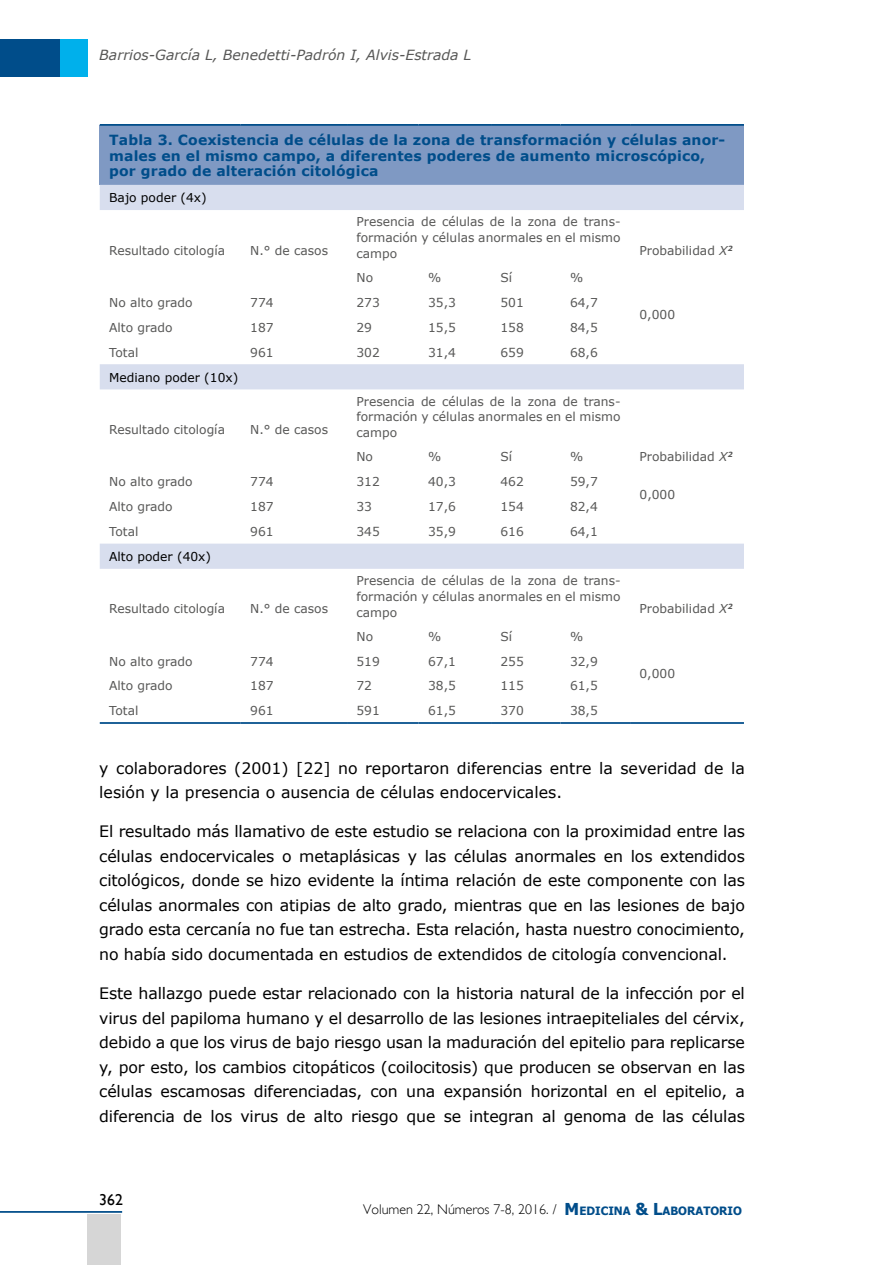
<style>
.page{position:relative;width:869px;height:1265px;background:#fff}
.page>*{position:absolute;margin:0;border:0;box-sizing:border-box;transform-origin:0 0}
.t1{font:15.75px/24.5px "Verdana";color:#000;text-align:justify}
.t2{font:15.75px "Gill Sans";color:#000}
.t3{font:700 14px/15.8px "Verdana";letter-spacing:.01em;color:#004d8a}
.t4{font:italic 14px "Verdana";color:#575756}
.t5{font:300 14px "Gill Sans";color:#000}
.t6{font:12.25px/15.8px "Verdana";color:#575756;text-align:justify}
.t7{font:12.25px "Verdana";color:#000}
.s1{font-style:italic}
.s2{font-family:"Tahoma";font-weight:700;font-size:16.45px;color:#004d8a}
.s3{font-family:"Tahoma";font-weight:700;font-size:11.55px;color:#004d8a}
</style>
<div class="page">
<div style="left:0;top:40px;width:60px;height:37px;background:#004d8a"></div>
<div style="left:60px;top:40px;width:27px;height:37px;background:#00b0eb"></div>
<div style="left:87px;top:1215px;width:34px;height:50px;background:#d6d6d6"></div>
<hr style="left:0;top:1211px;width:122px;height:2px;background:#004d8a">
<div style="left:100px;top:125px;width:643px;height:60px;background:#7f99c3"></div>
<svg style="left:100px;top:185px;width:643px;height:384px"></svg>
<hr style="left:100px;top:722px;width:141px;height:2px;background:#004d8a">
<hr style="left:241px;top:722px;width:106px;height:2px;background:#004d8a">
<hr style="left:347px;top:722px;width:71px;height:2px;background:#004d8a">
<hr style="left:418px;top:722px;width:73px;height:2px;background:#004d8a">
<hr style="left:491px;top:722px;width:69px;height:2px;background:#004d8a">
<hr style="left:560px;top:722px;width:69px;height:2px;background:#004d8a">
<hr style="left:629px;top:722px;width:114px;height:2px;background:#004d8a">
<hr style="left:100px;top:124px;width:141px;height:2px;background:#004d8a">
<hr style="left:241px;top:124px;width:106px;height:2px;background:#004d8a">
<hr style="left:347px;top:124px;width:71px;height:2px;background:#004d8a">
<hr style="left:418px;top:124px;width:73px;height:2px;background:#004d8a">
<hr style="left:491px;top:124px;width:69px;height:2px;background:#004d8a">
<hr style="left:560px;top:124px;width:69px;height:2px;background:#004d8a">
<hr style="left:629px;top:124px;width:114px;height:2px;background:#004d8a">
<p class="t4" style="left:99px;top:46px;width:373px">Barrios-García L, Benedetti-Padrón I, Alvis-Estrada L</p>
<p class="t3" style="left:109px;top:132px;width:617px">Tabla 3. Coexistencia de células de la zona de transformación y células anor&shy;males en el mismo campo, a diferentes poderes de aumento microscópico, por grado de alteración citológica</p>
<p class="t7" style="left:109px;top:189px;width:99px">Bajo poder (4x)</p>
<p class="t6" style="left:109px;top:242px;width:117px">Resultado citología</p>
<p class="t6" style="left:250px;top:242px;width:79px">N.° de casos</p>
<p class="t6" style="left:356px;top:214px;width:265px">Presencia de células de la zona de trans&shy;formación y células anormales en el mismo campo</p>
<p class="t6" style="left:639px;top:242px;width:95px">Probabilidad <span class="s1">X</span><sup>2</sup></p>
<p class="t6" style="left:356px;top:269px;width:18px">No</p>
<p class="t6" style="left:428px;top:269px;width:15px">%</p>
<p class="t6" style="left:500px;top:269px;width:13px">Sí</p>
<p class="t6" style="left:569px;top:269px;width:15px">%</p>
<p class="t6" style="left:109px;top:294px;width:85px">No alto grado</p>
<p class="t6" style="left:250px;top:294px;width:25px">774</p>
<p class="t6" style="left:356px;top:294px;width:25px">273</p>
<p class="t6" style="left:428px;top:294px;width:29px">35,3</p>
<p class="t6" style="left:500px;top:294px;width:25px">501</p>
<p class="t6" style="left:569px;top:294px;width:29px">64,7</p>
<p class="t6" style="left:109px;top:319px;width:65px">Alto grado</p>
<p class="t6" style="left:250px;top:319px;width:25px">187</p>
<p class="t6" style="left:356px;top:319px;width:17px">29</p>
<p class="t6" style="left:428px;top:319px;width:29px">15,5</p>
<p class="t6" style="left:500px;top:319px;width:25px">158</p>
<p class="t6" style="left:569px;top:319px;width:29px">84,5</p>
<p class="t6" style="left:109px;top:344px;width:31px">Total</p>
<p class="t6" style="left:250px;top:344px;width:25px">961</p>
<p class="t6" style="left:356px;top:344px;width:25px">302</p>
<p class="t6" style="left:428px;top:344px;width:29px">31,4</p>
<p class="t6" style="left:500px;top:344px;width:25px">659</p>
<p class="t6" style="left:569px;top:344px;width:29px">68,6</p>
<p class="t7" style="left:109px;top:369px;width:130px">Mediano poder (10x)</p>
<p class="t6" style="left:639px;top:307px;width:37px">0,000</p>
<p class="t6" style="left:109px;top:422px;width:117px">Resultado citología</p>
<p class="t6" style="left:250px;top:422px;width:79px">N.° de casos</p>
<p class="t6" style="left:356px;top:393px;width:265px">Presencia de células de la zona de trans&shy;formación y células anormales en el mismo campo</p>
<p class="t6" style="left:356px;top:449px;width:18px">No</p>
<p class="t6" style="left:428px;top:449px;width:15px">%</p>
<p class="t6" style="left:500px;top:449px;width:13px">Sí</p>
<p class="t6" style="left:569px;top:449px;width:15px">%</p>
<p class="t6" style="left:639px;top:449px;width:95px">Probabilidad <span class="s1">X</span><sup>2</sup></p>
<p class="t6" style="left:109px;top:474px;width:85px">No alto grado</p>
<p class="t6" style="left:250px;top:474px;width:25px">774</p>
<p class="t6" style="left:356px;top:474px;width:25px">312</p>
<p class="t6" style="left:428px;top:474px;width:29px">40,3</p>
<p class="t6" style="left:500px;top:474px;width:25px">462</p>
<p class="t6" style="left:569px;top:474px;width:29px">59,7</p>
<p class="t6" style="left:109px;top:499px;width:65px">Alto grado</p>
<p class="t6" style="left:250px;top:499px;width:25px">187</p>
<p class="t6" style="left:356px;top:499px;width:17px">33</p>
<p class="t6" style="left:428px;top:499px;width:29px">17,6</p>
<p class="t6" style="left:500px;top:499px;width:25px">154</p>
<p class="t6" style="left:569px;top:499px;width:29px">82,4</p>
<p class="t6" style="left:109px;top:523px;width:31px">Total</p>
<p class="t6" style="left:250px;top:523px;width:25px">961</p>
<p class="t6" style="left:356px;top:523px;width:25px">345</p>
<p class="t6" style="left:428px;top:523px;width:29px">35,9</p>
<p class="t6" style="left:500px;top:523px;width:25px">616</p>
<p class="t6" style="left:569px;top:523px;width:29px">64,1</p>
<p class="t7" style="left:109px;top:548px;width:103px">Alto poder (40x)</p>
<p class="t6" style="left:109px;top:601px;width:117px">Resultado citología</p>
<p class="t6" style="left:250px;top:601px;width:79px">N.° de casos</p>
<p class="t6" style="left:356px;top:573px;width:265px">Presencia de células de la zona de trans&shy;formación y células anormales en el mismo campo</p>
<p class="t6" style="left:356px;top:628px;width:18px">No</p>
<p class="t6" style="left:428px;top:628px;width:15px">%</p>
<p class="t6" style="left:500px;top:628px;width:13px">Sí</p>
<p class="t6" style="left:569px;top:628px;width:15px">%</p>
<p class="t6" style="left:109px;top:653px;width:85px">No alto grado</p>
<p class="t6" style="left:250px;top:653px;width:25px">774</p>
<p class="t6" style="left:356px;top:653px;width:25px">519</p>
<p class="t6" style="left:428px;top:653px;width:29px">67,1</p>
<p class="t6" style="left:500px;top:653px;width:25px">255</p>
<p class="t6" style="left:569px;top:653px;width:29px">32,9</p>
<p class="t6" style="left:109px;top:678px;width:65px">Alto grado</p>
<p class="t6" style="left:250px;top:678px;width:25px">187</p>
<p class="t6" style="left:356px;top:678px;width:17px">72</p>
<p class="t6" style="left:428px;top:678px;width:29px">38,5</p>
<p class="t6" style="left:500px;top:678px;width:25px">115</p>
<p class="t6" style="left:569px;top:678px;width:29px">61,5</p>
<p class="t6" style="left:109px;top:702px;width:31px">Total</p>
<p class="t6" style="left:250px;top:702px;width:25px">961</p>
<p class="t6" style="left:356px;top:702px;width:25px">591</p>
<p class="t6" style="left:428px;top:702px;width:29px">61,5</p>
<p class="t6" style="left:500px;top:702px;width:25px">370</p>
<p class="t6" style="left:569px;top:702px;width:29px">38,5</p>
<p class="t6" style="left:639px;top:486px;width:37px">0,000</p>
<p class="t6" style="left:639px;top:601px;width:95px">Probabilidad <span class="s1">X</span><sup>2</sup></p>
<p class="t6" style="left:639px;top:666px;width:37px">0,000</p>
<p class="t1" style="left:99px;top:755px;width:646px">y colaboradores (2001) [22] no reportaron diferencias entre la severidad de la lesión y la presencia o ausencia de células endocervicales.</p>
<p class="t1" style="left:99px;top:819px;width:647px">El resultado más llamativo de este estudio se relaciona con la proximidad entre las células endocervicales o metaplásicas y las células anormales en los extendidos citológicos, donde se hizo evidente la íntima relación de este componente con las células anormales con atipias de alto grado, mientras que en las lesiones de bajo grado esta cercanía no fue tan estrecha. Esta relación, hasta nuestro conocimiento, no había sido documentada en estudios de extendidos de citología convencional.</p>
<p class="t1" style="left:99px;top:981px;width:647px">Este hallazgo puede estar relacionado con la historia natural de la infección por el virus del papiloma humano y el desarrollo de las lesiones intraepiteliales del cérvix, debido a que los virus de bajo riesgo usan la maduración del epitelio para replicarse y, por esto, los cambios citopáticos (coilocitosis) que producen se observan en las células escamosas diferenciadas, con una expansión horizontal en el epitelio, a diferencia de los virus de alto riesgo que se integran al genoma de las células</p>
<p class="t2" style="left:99px;top:1191px;width:25px">362</p>
<p class="t5" style="left:363px;top:1202px;width:380px">Volumen 22, Números 7-8, 2016. / <span class="s2">M</span><span class="s3">EDICINA</span> <span class="s2">&amp; L</span><span class="s3">ABORATORIO</span></p>
</div>
